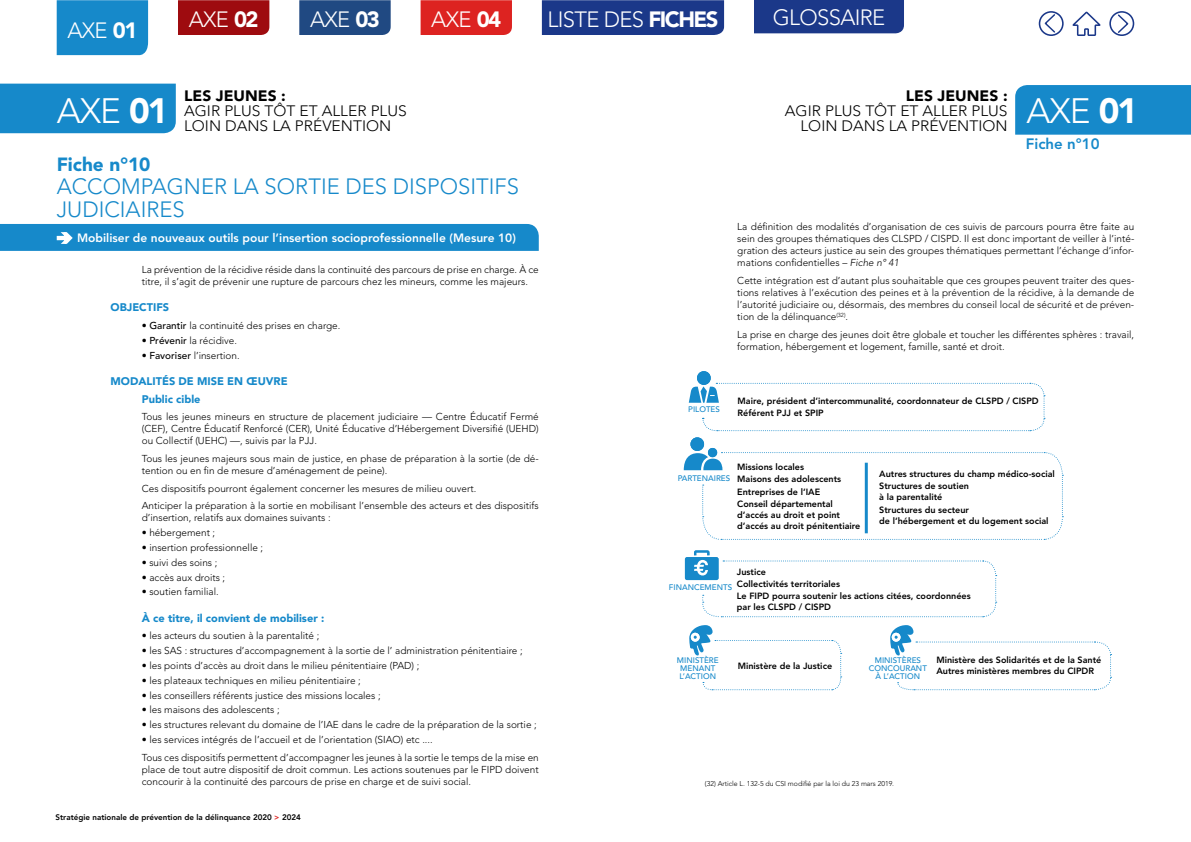
<style>
.page{position:relative;width:1191px;height:842px;background:#fff}
.page>*{position:absolute;margin:0;border:0;box-sizing:border-box;transform-origin:0 0}
.t1{font:300 35px "Avenir";letter-spacing:-.03em;color:#fff}
.t2{font:300 22px/23px "Avenir";color:#1689ca}
.t3{font:300 22px "Avenir";letter-spacing:-.03em;color:#fff}
.t4{font:900 19px "Avenir";color:#1689ca}
.t5{font:300 15px/15px "Avenir";color:#000;text-align:right;scale:1.04 1}
.t6{font:900 15px "Avenir";color:#000;scale:1.04 1}
.t7{font:800 15px "Avenir";color:#1689ca}
.t8{font:800 12px "Avenir";color:#fff}
.t9{font:900 11px/17.7px "Avenir";color:#1689ca}
.t10{font:300 10px/12px "Avenir";color:#000}
.t11{font:800 9px/12.4px "Avenir";color:#000}
.t12{font:500 8px/8px "Avenir";color:#1689ca;text-align:center}
.t13{font:800 8px "Avenir";color:#000}
.t14{font:300 7px "Avenir";color:#000}
.s1{font-weight:900}
.s2{font-weight:500}
.s3{color:#dd2321}
.s4{font-style:italic}
</style>
<div class="page">
<div style="left:1015px;top:85px;width:176px;height:50px;background:#1689ca"></div>
<div style="left:0;top:84px;width:176px;height:49px;background:#1689ca"></div>
<div style="left:697px;top:371px;width:13px;height:14px;background:#1689ca;border-radius:7px"></div>
<svg style="left:689px;top:382px;width:356px;height:50px"></svg>
<div style="left:690px;top:437px;width:14px;height:14px;background:#1689ca;border-radius:7px"></div>
<svg style="left:684px;top:448px;width:379px;height:92px"></svg>
<div style="left:708px;top:448px;width:9px;height:9px;background:#1689ca;border-radius:5px"></div>
<hr style="left:864px;top:463px;width:3px;height:70px;background:#1689ca">
<svg style="left:685px;top:550px;width:311px;height:68px"></svg>
<svg style="left:689px;top:625px;width:152px;height:66px"></svg>
<svg style="left:890px;top:625px;width:221px;height:66px"></svg>
<div style="left:0;top:224px;width:539px;height:27px;background:#1689ca"></div>
<div style="left:1038px;top:11px;width:25px;height:25px;border:2px solid #1b3889;border-radius:50%"></div>
<svg style="left:1043px;top:13px;width:13px;height:21px"></svg>
<svg style="left:1072px;top:12px;width:28px;height:24px"></svg>
<div style="left:1109px;top:11px;width:25px;height:25px;border:2px solid #1b3889;border-radius:50%"></div>
<svg style="left:1116px;top:13px;width:13px;height:21px"></svg>
<div style="left:57px;top:0;width:91px;height:55px;background:#1689ca"></div>
<div style="left:178px;top:0;width:91px;height:35px;background:#9e0b0f"></div>
<div style="left:299px;top:0;width:92px;height:35px;background:#204982"></div>
<div style="left:420px;top:0;width:92px;height:35px;background:#dd2321"></div>
<div style="left:542px;top:0;width:182px;height:35px;background:#1b3889"></div>
<div style="left:754px;top:0;width:150px;height:33px;background:#1b3889"></div>
<h2 class="t3" style="left:67px;top:17px;width:71px">Axe <span class="s1">01</span></h2>
<h2 class="t3" style="left:189px;top:6px;width:71px">Axe <span class="s1">02</span></h2>
<h2 class="t3" style="left:310px;top:6px;width:71px">Axe <span class="s1">03</span></h2>
<h2 class="t3" style="left:431px;top:6px;width:71px">Axe <span class="s1">04</span></h2>
<h2 class="t3" style="left:547px;top:6px;width:173px">LI STE DE S <span class="s1">FICHES</span></h2>
<h2 class="t3" style="left:772px;top:5px;width:114px">glossaire</h2>
<h1 class="t1" style="left:57px;top:91px;width:113px">Axe <span class="s1">01</span></h1>
<h3 class="t6" style="left:184px;top:86px;width:99px">Les jeunes :</h3>
<h3 class="t5" style="left:184px;top:103px;width:216px">agir plus tôt et aller plus</h3>
<h3 class="t5" style="left:184px;top:118px;width:201px">loin dans la prévention</h3>
<h3 class="t4" style="left:57px;top:153px;width:95px">Fiche n°10</h3>
<h2 class="t2" style="left:57px;top:175px;width:450px">Accompagner la sortie des dispositifs judiciaires</h2>
<h3 class="t6" style="left:906px;top:86px;width:99px">Les jeunes :</h3>
<h3 class="t5" style="left:785px;top:103px;width:216px">agir plus tôt et aller plus loin dans la prévention</h3>
<h1 class="t1" style="left:1026px;top:91px;width:113px">Axe <span class="s1">01</span></h1>
<h3 class="t7" style="left:1025px;top:135px;width:75px">Fiche n°10</h3>
<p class="t8" style="left:77px;top:231px;width:440px">Mobiliser de nouveaux outils pour l’insertion socioprofessionnelle (Mesure 10)</p>
<p class="t10" style="left:142px;top:264px;width:398px">La prévention de la récidive réside dans la continuité des parcours de prise en charge. À ce titre, il s’agit de prévenir une rupture de parcours chez les mineurs, comme les majeurs.</p>
<p class="t9" style="left:111px;top:299px;width:53px">Objectifs</p>
<p class="t10" style="left:142px;top:319px;width:200px">• <span class="s2">Garantir</span> la continuité des prises en charge.</p>
<p class="t10" style="left:142px;top:334px;width:97px">• <span class="s2">Prévenir</span> la récidive.</p>
<p class="t10" style="left:142px;top:349px;width:99px">• <span class="s2">Favoriser</span> l’insertion.</p>
<p class="t9" style="left:111px;top:372px;width:9px">MODALITÉ</p>
<p class="t9" style="left:142px;top:372px;width:124px;text-indent:27px">S DE MISEEN ŒUVRE<br>Public cible</p>
<p class="t10" style="left:142px;top:411px;width:398px">Tous les jeunes mineurs en structure de placement judiciaire — Centre éducatif fermé (CE F), centre éducatif renforcé (CER</p>
<p class="t10" style="left:142px;top:423px;width:398px;text-indent:166px">), unité éducative d’h ébergement diversifié (UEHD) ou Collectif (UE HC) —, suivis par la PJJ .</p>
<p class="t10" style="left:142px;top:452px;width:398px">Tous les jeunes majeurs sous main de justice, en phase de préparation à la sortie (de dé&shy;tention ou en fin de mesure d’aménagement de peine).</p>
<p class="t10" style="left:142px;top:479px;width:398px;line-height:17.7px">Ces dispositifs pourront également concerner les mesures de milieu ouvert.<br>Anticiper la préparation à la sortie en mobilisant l’ensemble des acteurs et des dispositifs</p>
<p class="t10" style="left:142px;top:512px;width:190px">d’insertion, relatifs aux domaines suivants :</p>
<p class="t10" style="left:142px;top:527px;width:75px">• hébergement ;</p>
<p class="t10" style="left:142px;top:541px;width:123px">• insertion professionnelle ;</p>
<p class="t10" style="left:142px;top:556px;width:77px">• suivi des soins ;</p>
<p class="t10" style="left:142px;top:571px;width:85px">• accès aux droits ;</p>
<p class="t10" style="left:142px;top:586px;width:78px">• soutien familial.</p>
<p class="t9" style="left:142px;top:609px;width:184px">À ce titre, il convient de mobiliser :</p>
<p class="t10" style="left:142px;top:630px;width:179px">• les acteurs du soutien à la parentalité ;</p>
<p class="t10" style="left:142px;top:645px;width:382px">• les SAS : structures d’accompagnement à la sortie de l’ administration pénitentiaire ;</p>
<p class="t10" style="left:142px;top:659px;width:279px">• les points d’accès au droit dans le milieu pénitentiaire (PAD) ;</p>
<p class="t10" style="left:142px;top:674px;width:220px">• les plateaux techniques en milieu pénitentiaire ;</p>
<p class="t10" style="left:142px;top:689px;width:240px">• les conseillers référents justice des missions locales ;</p>
<p class="t10" style="left:142px;top:704px;width:139px">• les maisons des adolescents ;</p>
<p class="t10" style="left:142px;top:719px;width:396px">• les structures relevant du domaine de l’IAE dans le cadre de la préparation de la sortie ;</p>
<p class="t10" style="left:142px;top:731px;width:398px;line-height:17.7px">• les services intégrés de l’accueil et de l’orientation (SIAO) etc ....<br>Tous ces dispositifs permettent d’accompagner les jeunes à la sortie le temps de la mise en</p>
<p class="t10" style="left:142px;top:763px;width:351px">place de tout autre dispositif de droit commun. Les actions soutenues par le FIPD</p>
<p class="t10" style="left:505px;top:763px;width:35px">doivent</p>
<p class="t10" style="left:142px;top:775px;width:331px">concourir à la continuité des parcours de prise en charge et de suivi social.</p>
<p class="t13" style="left:56px;top:812px;width:247px">Stratégie nationale de prévention de la délinquance 2020 <span class="s3">&gt;</span> 2024</p>
<p class="t10" style="left:737px;top:221px;width:398px;text-align:justify">La définition des modalités d’organisation de ces suivis de parcours pourra être faite au sein des groupes thématiques des CLSPD / CISPD. I l est donc important de veiller à l’inté&shy;gration des acteurs justice au sein des groupes thématiques permettant l’échange d’infor&shy;mations confidentielles – <span class="s4">Fiche n° 41</span></p>
<p class="t10" style="left:737px;top:274px;width:398px;text-align:justify">Cette intégration est d’autant plus souhaitable que ces groupes peuvent traiter des ques&shy;tions relatives à l’exécution des peines et à la prévention de la récidive, à la demande de l’autorité judiciaire ou, désormais, des membres du conseil local de sécurité et de préven&shy;tion de la délinquance<sup>(32)</sup>.</p>
<p class="t10" style="left:737px;top:328px;width:398px">La prise en charge des jeunes doit être globale et toucher les différentes sphères : travail, formation, hébergement et logement, famille, santé et droit.</p>
<p class="t12" style="left:688px;top:406px;width:33px">PILOTES</p>
<p class="t11" style="left:737px;top:394px;width:244px">Maire, président d’intercommunalité, coordonnateur de CLSPD</p>
<p class="t11" style="left:1006px;top:394px;width:13px">/ CISPD</p>
<p class="t11" style="left:737px;top:407px;width:74px">Référent PJJ et SPIP</p>
<p class="t11" style="left:737px;top:460px;width:105px">Missions locales<br>Maisons des adolescents<br>Entreprises de l’IAE<br>Conseil départemental</p>
<p class="t11" style="left:737px;top:509px;width:125px;line-height:11px">d’accés au droit et point d’accés au droit pénitentiaire</p>
<p class="t12" style="left:678px;top:474px;width:54px">PARTENAIRES</p>
<p class="t11" style="left:879px;top:467px;width:177px">Autres structures du champ médico-social<br>Structures de soutien</p>
<p class="t11" style="left:879px;top:491px;width:91px">à la parentalité<br>Structures du secteur</p>
<p class="t11" style="left:879px;top:514px;width:171px">de l’hébergement et du logement social</p>
<p class="t11" style="left:737px;top:565px;width:105px">Justice<br>Collectivités territoriales<br>Le FIPD</p>
<p class="t12" style="left:669px;top:583px;width:65px">FINANCEMENTS</p>
<p class="t11" style="left:737px;top:591px;width:235px;line-height:11px;text-indent:35px">pourra soutenir les actions citées, coordonnées par les CLSPD</p>
<p class="t11" style="left:798px;top:601px;width:13px">/ CISPD</p>
<p class="t12" style="left:677px;top:656px;width:43px">MINISTèRE<br>MENANT<br>L’ACTION</p>
<p class="t11" style="left:738px;top:660px;width:96px">Ministère de la Justice</p>
<p class="t12" style="left:869px;top:656px;width:60px">MINISTèRES<br>CONCOURANT à L’ACTION</p>
<p class="t11" style="left:936px;top:654px;width:167px;line-height:11px">Ministère des Solidarités et de la Santé<br>Autres ministères membres du CIPDR</p>
<p class="t14" style="left:705px;top:779px;width:191px">(32) Article L. 132-5 du CSI modifié par la loi du 23 mars 2019.</p>
</div>
